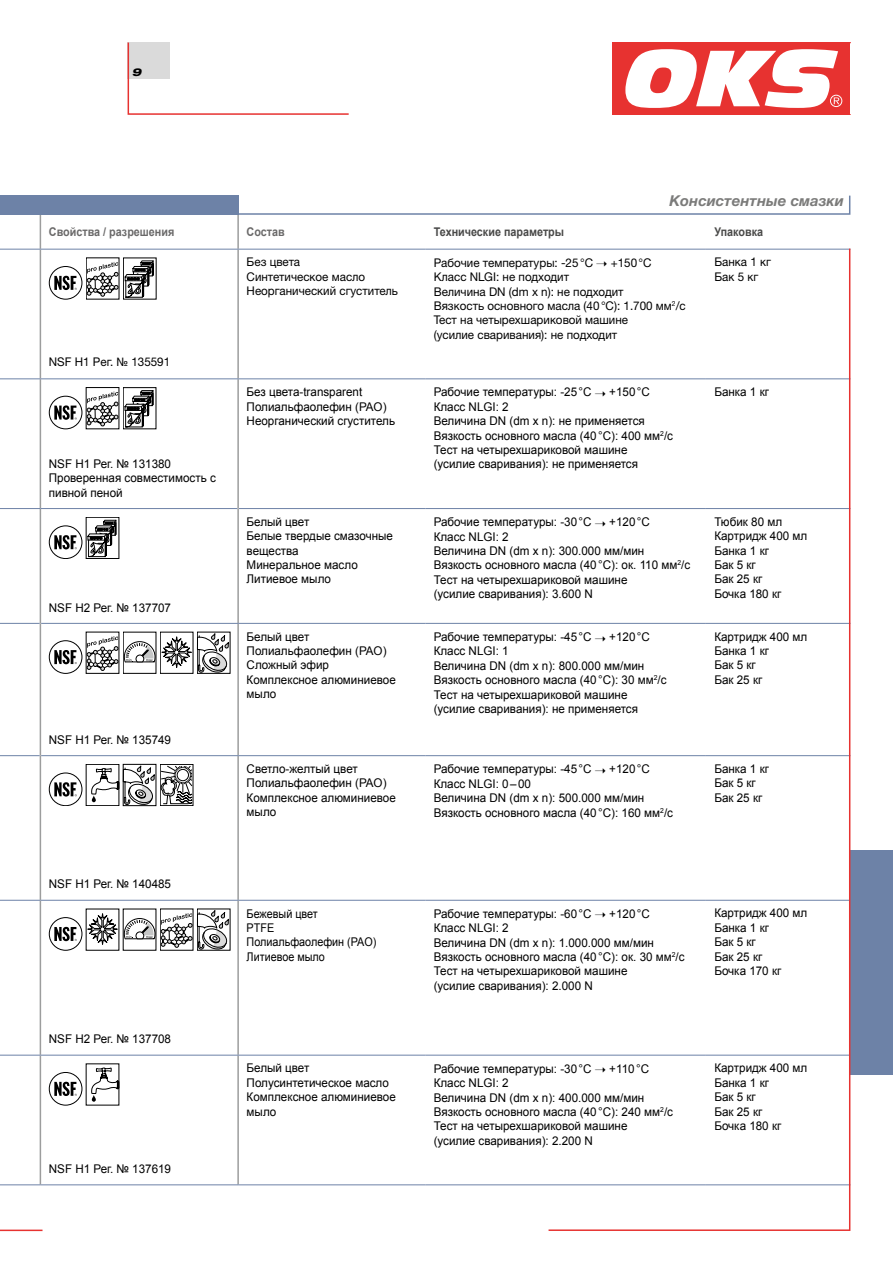
<style>
.page{position:relative;width:893px;height:1263px;background:#fff}
.page>*{position:absolute;margin:0;border:0;box-sizing:border-box;transform-origin:0 0}
.t1{font:italic 700 15px "Helvetica Neue LTW1 G";color:#7b7b7a}
.t2{font:12px/14.4px "Arial";color:#000}
.t3{font:12px/14.4px "Helvetica Neue LTW1 G";color:#000}
.t4{font:12px/14.4px "Arial";color:#000;scale:.9 1}
.t5{font:700 12px "Arial";color:#494948;scale:.9 1}
.t6{font:700 12px "Arial";color:#6a6969;scale:.9 1}
.t7{font:italic 800 expanded 10.8px "Helvetica Neue LT Std";color:#000}
</style>
<div class="page">
<hr style="left:237px;top:214px;width:2px;height:35px;background:#9c9d9d">
<hr style="left:237px;top:249px;width:2px;height:129px;background:#9c9d9d">
<hr style="left:237px;top:508px;width:2px;height:115px;background:#9c9d9d">
<hr style="left:237px;top:624px;width:2px;height:131px;background:#9c9d9d">
<hr style="left:237px;top:756px;width:2px;height:144px;background:#9c9d9d">
<hr style="left:237px;top:901px;width:2px;height:154px;background:#9c9d9d">
<hr style="left:237px;top:1055px;width:2px;height:129px;background:#9c9d9d">
<hr style="left:40px;top:508px;width:197px;height:1px;background:#6d82a7">
<hr style="left:40px;top:900px;width:198px;height:1px;background:#6d82a7">
<hr style="left:238px;top:900px;width:187px;height:1px;background:#6d82a7">
<hr style="left:425px;top:900px;width:281px;height:1px;background:#6d82a7">
<hr style="left:40px;top:1055px;width:198px;height:1px;background:#6d82a7">
<hr style="left:238px;top:1055px;width:187px;height:1px;background:#6d82a7">
<hr style="left:425px;top:1055px;width:281px;height:1px;background:#6d82a7">
<hr style="left:239px;top:508px;width:186px;height:1px;background:#6d82a7">
<hr style="left:425px;top:508px;width:281px;height:1px;background:#6d82a7">
<hr style="left:237px;top:379px;width:2px;height:129px;background:#9c9d9d">
<hr style="left:40px;top:378px;width:198px;height:1px;background:#6d82a7">
<hr style="left:238px;top:378px;width:187px;height:1px;background:#6d82a7">
<hr style="left:425px;top:378px;width:281px;height:1px;background:#6d82a7">
<hr style="left:41px;top:623px;width:197px;height:1px;background:#6d82a7">
<hr style="left:238px;top:623px;width:187px;height:1px;background:#6d82a7">
<hr style="left:425px;top:623px;width:281px;height:1px;background:#6d82a7">
<hr style="left:41px;top:755px;width:197px;height:1px;background:#6d82a7">
<hr style="left:238px;top:755px;width:187px;height:1px;background:#6d82a7">
<hr style="left:425px;top:755px;width:281px;height:1px;background:#6d82a7">
<hr style="left:40px;top:1184px;width:198px;height:1px;background:#6d82a7">
<hr style="left:238px;top:1184px;width:187px;height:1px;background:#6d82a7">
<hr style="left:425px;top:1184px;width:281px;height:1px;background:#6d82a7">
<hr style="left:40px;top:249px;width:198px;height:1px;background:#6d82a7">
<hr style="left:238px;top:249px;width:187px;height:1px;background:#6d82a7">
<hr style="left:425px;top:249px;width:281px;height:1px;background:#6d82a7">
<svg style="left:49px;top:266px;width:33px;height:33px"></svg>
<div style="left:49px;top:266px;width:33px;height:33px;border:1px solid #000;border-radius:50%"></div>
<svg style="left:54px;top:276px;width:23px;height:14px"></svg>
<svg style="left:87px;top:262px;width:31px;height:34px"></svg>
<svg style="left:125px;top:260px;width:29px;height:37px"></svg>
<div style="left:123px;top:258px;width:33px;height:41px;border:1px solid #000"></div>
<div style="left:49px;top:396px;width:33px;height:33px;border:1px solid #000;border-radius:50%"></div>
<svg style="left:54px;top:405px;width:23px;height:15px"></svg>
<div style="left:86px;top:387px;width:33px;height:42px;border:1px solid #000"></div>
<svg style="left:87px;top:392px;width:31px;height:34px"></svg>
<svg style="left:125px;top:390px;width:29px;height:37px"></svg>
<div style="left:49px;top:526px;width:33px;height:33px;border:1px solid #000;border-radius:50%"></div>
<svg style="left:54px;top:535px;width:23px;height:14px"></svg>
<svg style="left:88px;top:520px;width:28px;height:37px"></svg>
<div style="left:86px;top:517px;width:33px;height:42px;border:1px solid #000"></div>
<div style="left:49px;top:641px;width:33px;height:32px;border:1px solid #000;border-radius:50%"></div>
<svg style="left:54px;top:650px;width:23px;height:14px"></svg>
<svg style="left:87px;top:636px;width:31px;height:34px"></svg>
<svg style="left:124px;top:633px;width:105px;height:40px"></svg>
<svg style="left:49px;top:773px;width:33px;height:33px"></svg>
<div style="left:49px;top:773px;width:33px;height:33px;border:1px solid #000;border-radius:50%"></div>
<svg style="left:54px;top:782px;width:23px;height:14px"></svg>
<div style="left:86px;top:764px;width:33px;height:42px;border:1px solid #000"></div>
<div style="left:123px;top:764px;width:33px;height:42px;border:1px solid #000"></div>
<div style="left:160px;top:764px;width:33px;height:42px;border:1px solid #000"></div>
<svg style="left:91px;top:766px;width:101px;height:39px"></svg>
<div style="left:49px;top:917px;width:33px;height:33px;border:1px solid #000;border-radius:50%"></div>
<svg style="left:54px;top:927px;width:23px;height:14px"></svg>
<svg style="left:86px;top:912px;width:69px;height:34px"></svg>
<svg style="left:161px;top:910px;width:68px;height:40px"></svg>
<svg style="left:49px;top:1072px;width:33px;height:33px"></svg>
<div style="left:49px;top:1072px;width:33px;height:33px;border:1px solid #000;border-radius:50%"></div>
<svg style="left:54px;top:1082px;width:23px;height:14px"></svg>
<svg style="left:91px;top:1068px;width:28px;height:34px"></svg>
<svg style="left:612px;top:43px;width:238px;height:72px"></svg>
<svg style="left:127px;top:42px;width:222px;height:73px"></svg>
<div style="left:850px;top:850px;width:43px;height:225px;background:#6d82a7"></div>
<svg style="left:0;top:215px;width:44px;height:1017px"></svg>
<svg style="left:0;top:195px;width:850px;height:20px"></svg>
<svg style="left:547px;top:248px;width:304px;height:983px"></svg>
<div style="left:0;top:196px;width:239px;height:19px;background:#6d82a7"></div>
<p class="t7" style="left:132px;top:65px;width:11px">9</p>
<p class="t1" style="left:669px;top:192px;width:176px">Консистентные смазки</p>
<p class="t6" style="left:49px;top:224px;width:141px">Свойства / разрешения</p>
<p class="t6" style="left:247px;top:224px;width:44px">Состав</p>
<p class="t5" style="left:434px;top:224px;width:146px">Технические параметры</p>
<p class="t5" style="left:714px;top:224px;width:56px">Упаковка</p>
<p class="t3" style="left:49px;top:354px;width:123px">NSF H1 Рег. № 135591</p>
<p class="t2" style="left:49px;top:457px;width:168px">NSF H1 Рег. № 131380<br>Проверенная совместимость с пивной пеной</p>
<p class="t2" style="left:49px;top:600px;width:124px">NSF H2 Рег. № 137707</p>
<p class="t2" style="left:49px;top:732px;width:124px">NSF H1 Рег. № 135749</p>
<p class="t2" style="left:49px;top:877px;width:124px">NSF H1 Рег. № 140485</p>
<p class="t2" style="left:49px;top:1031px;width:124px">NSF H2 Рег. № 137708</p>
<p class="t2" style="left:49px;top:1162px;width:124px">NSF H1 Рег. № 137619</p>
<p class="t3" style="left:247px;top:255px;width:153px">Без цвета<br>Синтетическое масло<br>Неорганический сгуститель</p>
<p class="t3" style="left:434px;top:255px;width:254px">Рабочие температуры: -25°C ➝ +150°C Класс NLGI: не подходит<br>Величина DN (dm x n): не подходит<br>Вязкость основного масла (40°C): 1.700 мм<sup>2</sup>/с Тест на четырехшариковой машине<br>(усилие сваривания): не подходит</p>
<p class="t3" style="left:714px;top:255px;width:58px">Банка 1 кг<br>Бак 5 кг</p>
<p class="t2" style="left:247px;top:385px;width:150px">Без цвета-transparent<br>Полиальфаолефин (PAO)<br>Неорганический сгуститель</p>
<p class="t2" style="left:434px;top:385px;width:241px">Рабочие температуры: -25°C ➝ +150°C Класс NLGI: 2<br>Величина DN (dm x n): не применяется Вязкость основного масла (40°C): 400 мм<sup>2</sup>/с Тест на четырехшариковой машине<br>(усилие сваривания): не применяется</p>
<p class="t2" style="left:714px;top:385px;width:56px">Банка 1 кг</p>
<p class="t2" style="left:247px;top:514px;width:148px">Белый цвет<br>Белые твердые смазочные вещества<br>Минеральное масло<br>Литиевое мыло</p>
<p class="t2" style="left:434px;top:515px;width:258px">Рабочие температуры: -30°C ➝ +120°C<br>Класс NLGI: 2<br>Величина DN (dm x n): 300.000 мм/мин<br>Вязкость основного масла (40°C): ок. 110 мм<sup>2</sup>/с<br>Тест на четырехшариковой машине<br>(усилие сваривания): 3.600 N</p>
<p class="t2" style="left:714px;top:514px;width:95px">Тюбик 80 мл<br>Картридж 400 мл<br>Банка 1 кг<br>Бак 5 кг<br>Бак 25 кг<br>Бочка 180 кг</p>
<p class="t2" style="left:247px;top:629px;width:151px">Белый цвет<br>Полиальфаолефин (PAO)<br>Сложный эфир<br>Комплексное алюминиевое мыло</p>
<p class="t2" style="left:434px;top:630px;width:234px">Рабочие температуры: -45°C ➝ +120°C Класс NLGI: 1<br>Величина DN (dm x n): 800.000 мм/мин Вязкость основного масла (40°C): 30 мм<sup>2</sup>/с Тест на четырехшариковой машине (усилие сваривания): не применяется</p>
<p class="t2" style="left:714px;top:629px;width:95px">Картридж 400 мл<br>Банка 1 кг<br>Бак 5 кг<br>Бак 25 кг</p>
<p class="t2" style="left:247px;top:762px;width:151px">Светло-желтый цвет<br>Полиальфаолефин (PAO)<br>Комплексное алюминиевое мыло</p>
<p class="t2" style="left:434px;top:762px;width:241px">Рабочие температуры: -45°C ➝ +120°C Класс NLGI: 0–00<br>Величина DN (dm x n): 500.000 мм/мин Вязкость основного масла (40°C): 160 мм<sup>2</sup>/с</p>
<p class="t2" style="left:714px;top:762px;width:56px">Банка 1 кг<br>Бак 5 кг<br>Бак 25 кг</p>
<p class="t4" style="left:247px;top:906px;width:146px">Бежевый цвет<br>PTFE<br>Полиальфаолефин (PAO)<br>Литиевое мыло</p>
<p class="t2" style="left:434px;top:906px;width:252px">Рабочие температуры: -60°C ➝ +120°C<br>Класс NLGI: 2<br>Величина DN (dm x n): 1.000.000 мм/мин<br>Вязкость основного масла (40°C): ок. 30 мм<sup>2</sup>/с<br>Тест на четырехшариковой машине<br>(усилие сваривания): 2.000 N</p>
<p class="t2" style="left:714px;top:906px;width:95px">Картридж 400 мл<br>Банка 1 кг<br>Бак 5 кг<br>Бак 25 кг<br>Бочка 170 кг</p>
<p class="t2" style="left:247px;top:1061px;width:151px">Белый цвет<br>Полусинтетическое масло<br>Комплексное алюминиевое мыло</p>
<p class="t2" style="left:434px;top:1061px;width:241px">Рабочие температуры: -30°C ➝ +110°C<br>Класс NLGI: 2<br>Величина DN (dm x n): 400.000 мм/мин<br>Вязкость основного масла (40°C): 240 мм<sup>2</sup>/с<br>Тест на четырехшариковой машине<br>(усилие сваривания): 2.200 N</p>
<p class="t2" style="left:714px;top:1061px;width:95px">Картридж 400 мл<br>Банка 1 кг<br>Бак 5 кг<br>Бак 25 кг<br>Бочка 180 кг</p>
</div>
